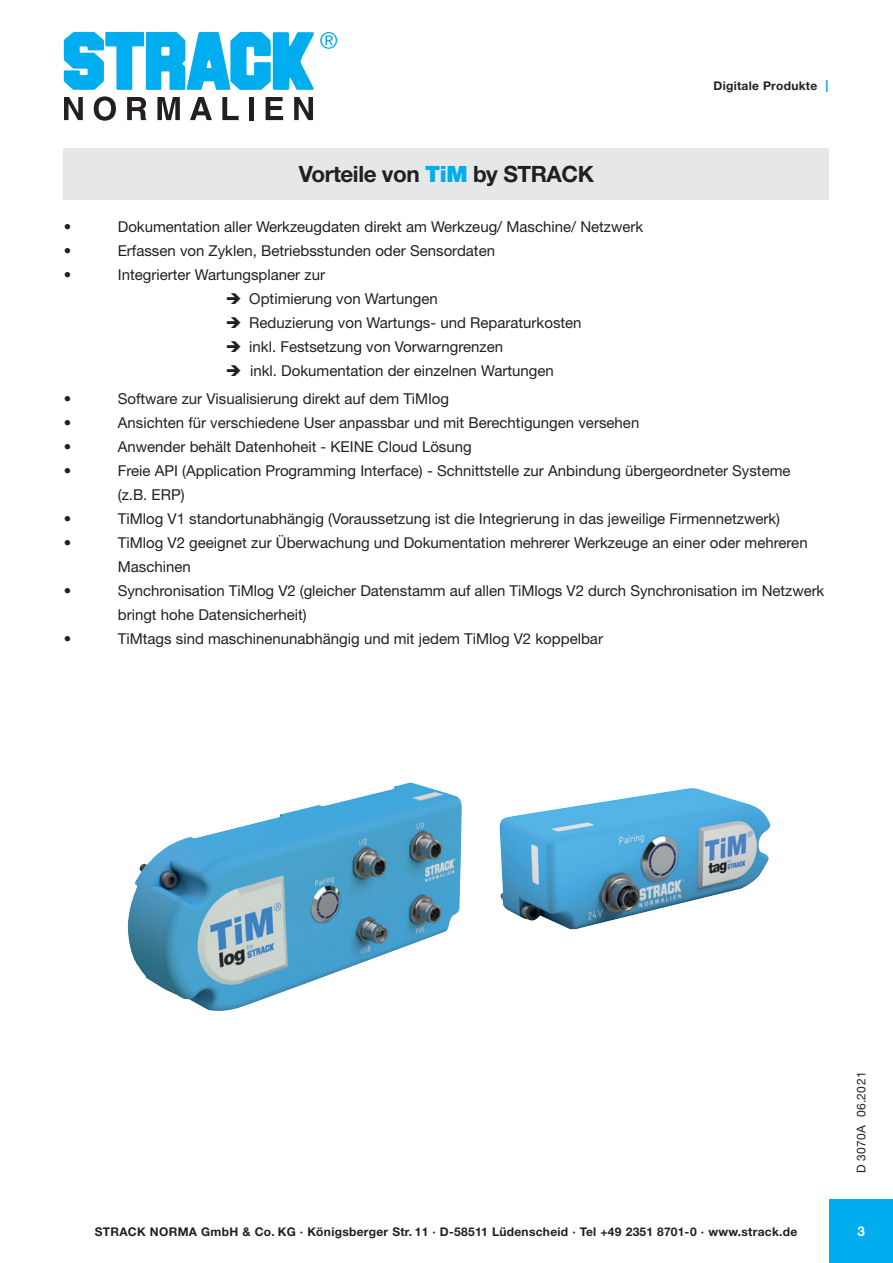
<style>
.page{position:relative;width:893px;height:1263px;background:#fff}
.page>*{position:absolute;margin:0;border:0;box-sizing:border-box;transform-origin:0 0}
.t1{font:700 22.5px "Helvetica Neue LT Std";letter-spacing:-.02em;color:#231f20}
.t2{font:15px/24px "Helvetica Neue LT Std";color:#231f20}
.t3{font:700 13.5px "Helvetica Neue LT Std";color:#fff}
.t4{font:700 12px "Helvetica Neue LT Std";letter-spacing:.025em;color:#231f20}
.t5{font:12px "Helvetica Neue LT Std";letter-spacing:.03em;color:#231f20}
.s1{font-weight:900;color:#00aeef}
.s2{font-weight:400;font-size:16.5px;color:#00aeef}
</style>
<div class="page">
<svg style="left:64px;top:97px;width:19px;height:23px"></svg>
<svg style="left:94px;top:96px;width:22px;height:25px"></svg>
<svg style="left:127px;top:97px;width:19px;height:23px"></svg>
<svg style="left:157px;top:97px;width:23px;height:23px"></svg>
<svg style="left:190px;top:97px;width:22px;height:23px"></svg>
<svg style="left:222px;top:97px;width:17px;height:23px"></svg>
<div style="left:249px;top:97px;width:5px;height:23px;background:#231f20"></div>
<svg style="left:266px;top:97px;width:17px;height:23px"></svg>
<svg style="left:294px;top:97px;width:19px;height:23px"></svg>
<svg style="left:64px;top:32px;width:273px;height:58px"></svg>
<div style="left:829px;top:1199px;width:64px;height:64px;background:#00aeef"></div>
<img style="left:499px;top:788px;width:272px;height:141px">
<div style="left:64px;top:149px;width:765px;height:51px;background:#e6e7e9"></div>
<img style="left:128px;top:782px;width:334px;height:229px">
<p class="t1" style="left:299px;top:160px;width:297px">Vorteile von <span class="s1">TiM</span> by STRACK</p>
<p class="t4" style="left:713px;top:78px;width:117px">Digitale Produkte <span class="s2">I</span></p>
<p class="t2" style="left:64px;top:214px;width:9px">•</p>
<p class="t2" style="left:118px;top:214px;width:527px">Dokumentation aller Werkzeugdaten direkt am Werkzeug/ Maschine/ Netzwerk</p>
<p class="t2" style="left:64px;top:238px;width:9px">•</p>
<p class="t2" style="left:118px;top:238px;width:379px">Erfassen von Zyklen, Betriebsstunden oder Sensordaten</p>
<p class="t2" style="left:64px;top:262px;width:9px">•</p>
<p class="t2" style="left:118px;top:262px;width:209px">Integrierter Wartungsplaner zur</p>
<p class="t2" style="left:226px;top:286px;width:213px">➔ Optimierung von Wartungen</p>
<p class="t2" style="left:226px;top:310px;width:357px">➔ Reduzierung von Wartungs- und Reparaturkosten</p>
<p class="t2" style="left:226px;top:334px;width:279px">➔ inkl. Festsetzung von Vorwarngrenzen</p>
<p class="t2" style="left:226px;top:358px;width:330px">➔ inkl. Dokumentation der einzelnen Wartungen</p>
<p class="t2" style="left:64px;top:387px;width:9px">•</p>
<p class="t2" style="left:118px;top:387px;width:333px">Software zur Visualisierung direkt auf dem TiMlog</p>
<p class="t2" style="left:64px;top:411px;width:9px">•</p>
<p class="t2" style="left:118px;top:411px;width:523px">Ansichten für verschiedene User anpassbar und mit Berechtigungen versehen</p>
<p class="t2" style="left:64px;top:435px;width:9px">•</p>
<p class="t2" style="left:118px;top:435px;width:355px">Anwender behält Datenhoheit - KEINE Cloud Lösung</p>
<p class="t2" style="left:64px;top:459px;width:9px">•</p>
<p class="t2" style="left:118px;top:459px;width:674px">Freie API (Application Programming Interface) - Schnittstelle zur Anbindung übergeordneter Systeme</p>
<p class="t2" style="left:118px;top:483px;width:68px">(z.B. ERP)</p>
<p class="t2" style="left:64px;top:507px;width:9px">•</p>
<p class="t2" style="left:118px;top:507px;width:664px">TiMlog V1 standortunabhängig (Voraussetzung ist die Integrierung in das jeweilige Firmennetzwerk)</p>
<p class="t2" style="left:64px;top:531px;width:9px">•</p>
<p class="t2" style="left:118px;top:531px;width:691px">TiMlog V2 geeignet zur Überwachung und Dokumentation mehrerer Werkzeuge an einer oder mehreren</p>
<p class="t2" style="left:118px;top:555px;width:75px">Maschinen</p>
<p class="t2" style="left:64px;top:579px;width:9px">•</p>
<p class="t2" style="left:118px;top:579px;width:708px">Synchronisation TiMlog V2 (gleicher Datenstamm auf allen TiMlogs V2 durch Synchronisation im Netzwerk bringt hohe Datensicherheit)</p>
<p class="t2" style="left:64px;top:627px;width:9px">•</p>
<p class="t2" style="left:118px;top:627px;width:487px">TiMtags sind maschinenunabhängig und mit jedem TiMlog V2 koppelbar</p>
<p class="t5" style="left:854px;top:1173px;width:103px;rotate:-90deg">D 3070A 06.2021</p>
<p class="t4" style="left:95px;top:1224px;width:704px">STRACK NORMA GmbH &amp; Co. KG · Königsberger Str. 11 · D-58511 Lüdenscheid · Tel +49 2351 8701-0 · www.strack.de</p>
<p class="t3" style="left:857px;top:1222px;width:9px">3</p>
</div>
